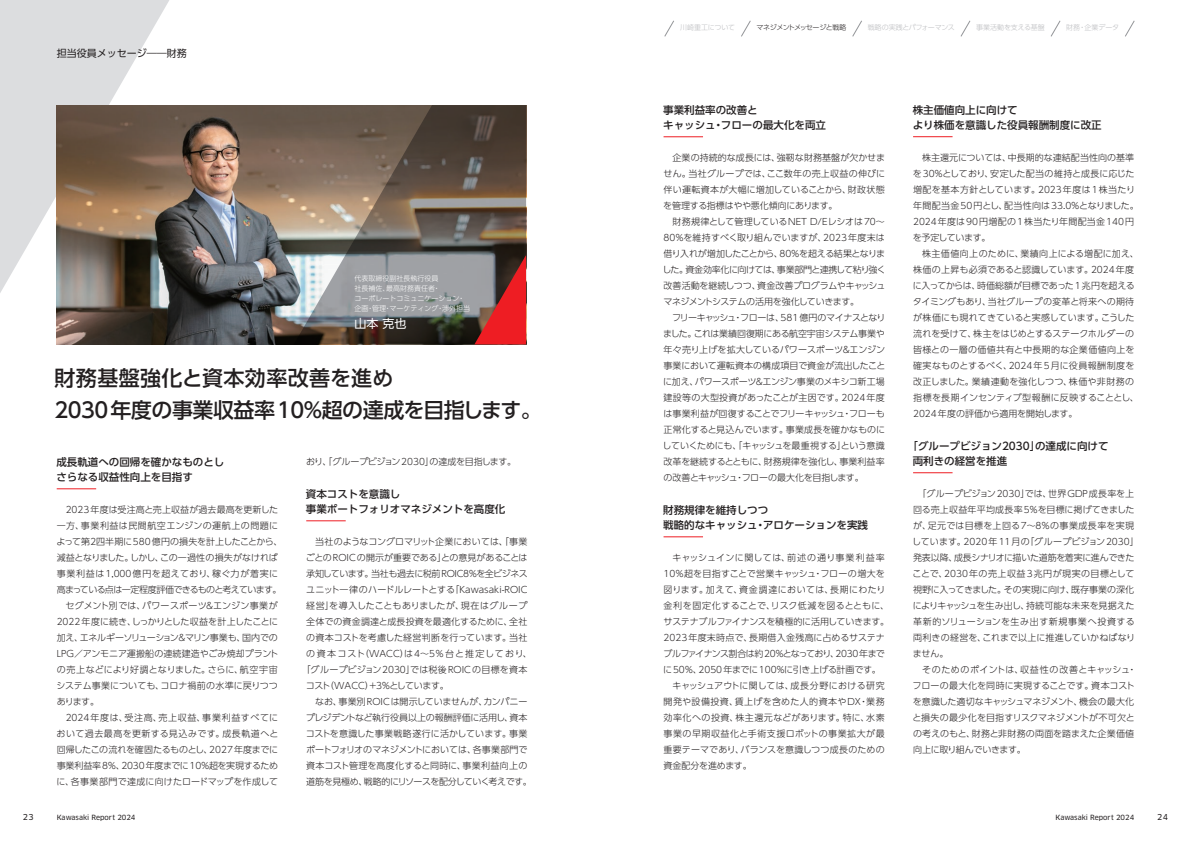
<style>
.page{position:relative;width:1191px;height:842px;background:#fff}
.page>*{position:absolute;margin:0;border:0;box-sizing:border-box;transform-origin:0 0}
.t1{font:500 21px/32px "UD Shin Go Pro";letter-spacing:-.02em;color:#231f20}
.t2{font:12px "UD Shin Go Pro";color:#fff}
.t3{font:500 10.5px/15px "UD Shin Go Pro";color:#231f20}
.t4{font:10px "UD Shin Go Pro";color:#231f20}
.t5{font:300 9px/16px "UD Shin Go Pro";color:#231f20}
.t6{font:300 9px "UD Shin Go Pro";letter-spacing:.02em;color:#231f20}
.t7{font:300 9px "UD Shin Go Pro";letter-spacing:-.045em;color:#231f20}
.t8{font:300 9px "UD Shin Go Pro";letter-spacing:.06em;color:#231f20}
.t9{font:300 9px "UD Shin Go Pro";letter-spacing:.03em;color:#231f20}
.t10{font:300 9px "UD Shin Go Pro";letter-spacing:.05em;color:#231f20}
.t11{font:300 9px "UD Shin Go Pro";letter-spacing:.055em;color:#231f20}
.t12{font:300 9px "UD Shin Go Pro";letter-spacing:.045em;color:#231f20}
.t13{font:300 9px "UD Shin Go Pro";letter-spacing:-.025em;color:#231f20}
.t14{font:300 9px "UD Shin Go Pro";letter-spacing:-.065em;color:#231f20}
.t15{font:300 9px "UD Shin Go Pro";letter-spacing:-.075em;color:#231f20}
.t16{font:300 9px "UD Shin Go Pro";letter-spacing:-.035em;color:#231f20}
.t17{font:300 9px "UD Shin Go Pro";letter-spacing:-.02em;color:#231f20}
.t18{font:300 9px "UD Shin Go Pro";letter-spacing:-.03em;color:#231f20}
.t19{font:300 9px "UD Shin Go Pro";letter-spacing:.105em;color:#231f20}
.t20{font:300 9px "UD Shin Go Pro";letter-spacing:.04em;color:#231f20}
.t21{font:300 9px "UD Shin Go Pro";letter-spacing:.025em;color:#231f20}
.t22{font:300 9px "UD Shin Go Pro";letter-spacing:.075em;color:#231f20}
.t23{font:8px "Clan Pro News";color:#231f20}
.t24{font:300 7px/10px "UD Shin Go Pro";color:#fff}
.t25{font:7px "Clan Pro News";color:#231f20}
.t26{font:300 7px "UD Shin Go Pro";letter-spacing:-.02em;color:#bcbdc0}
.t27{font:300 7px "UD Shin Go Pro";letter-spacing:-.065em;color:#231f20}
.t28{font:300 7px "UD Shin Go Pro";letter-spacing:-.055em;color:#bcbdc0}
</style>
<div class="page">
<svg style="left:0;top:0;width:169px;height:293px;fill:#dcdddf"></svg>
<hr style="left:57px;top:488px;width:39px;height:1px;background:#ee1d23">
<hr style="left:306px;top:520px;width:40px;height:1px;background:#ee1d23">
<hr style="left:913px;top:136px;width:39px;height:1px;background:#ee1d23">
<hr style="left:913px;top:472px;width:39px;height:1px;background:#ee1d23">
<hr style="left:663px;top:136px;width:40px;height:1px;background:#ee1d23">
<hr style="left:663px;top:536px;width:40px;height:1px;background:#ee1d23">
<img style="left:57px;top:105px;width:237px;height:239px">
<svg style="left:294px;top:105px;width:232px;height:239px;background:#746b63"></svg>
<svg style="left:474px;top:256px;width:52px;height:88px;background:#ab4143"></svg>
<svg style="left:664px;top:21px;width:10px;height:16px"></svg>
<svg style="left:741px;top:21px;width:9px;height:16px"></svg>
<svg style="left:852px;top:21px;width:10px;height:16px"></svg>
<svg style="left:960px;top:21px;width:10px;height:16px"></svg>
<svg style="left:1051px;top:21px;width:9px;height:16px"></svg>
<svg style="left:1125px;top:21px;width:9px;height:16px"></svg>
<p class="t4" style="left:57px;top:45px;width:132px">担当役員メッセージ――財務</p>
<p class="t24" style="left:354px;top:273px;width:117px">代表取締役副社長執行役員<br>社長補佐、最高財務責任者・<br>コーポレートコミュニケーション・企画・管理・マーケティング・渉外担当</p>
<h2 class="t2" style="left:354px;top:314px;width:53px">山本 克也</h2>
<h1 class="t1" style="left:54px;top:361px;width:489px">財務基盤強化と資本効率改善を進め<br>2030年度の事業収益率10％超の達成を目指します。</h1>
<p class="t3" style="left:56px;top:454px;width:169px">成長軌道への回帰を確かなものとしさらなる収益性向上を目指す</p>
<p class="t5" style="left:66px;top:501px;width:214px">2023年度は受注高と売上収益が過去最高を更新した</p>
<p class="t8" style="left:57px;top:518px;width:223px">一方、事業利益は民間航空エンジンの運航上の問題に</p>
<p class="t5" style="left:56px;top:533px;width:227px">よって第２四半期に580億円の損失を計上したことから、</p>
<p class="t5" style="left:57px;top:549px;width:223px">減益となりました。しかし、この一過性の損失がなければ</p>
<p class="t8" style="left:57px;top:566px;width:223px">事業利益は1,000億円を超えており、稼ぐ力が着実に</p>
<p class="t15" style="left:57px;top:582px;width:226px">高まっている点は一定程度評価できるものと考えています。</p>
<p class="t9" style="left:65px;top:598px;width:214px">セグメント別では、パワースポーツ＆エンジン事業が</p>
<p class="t5" style="left:57px;top:613px;width:223px">2022年度に続き、しっかりとした収益を計上したことに</p>
<p class="t16" style="left:57px;top:630px;width:223px">加え、エネルギーソリューション＆マリン事業も、国内での</p>
<p class="t5" style="left:57px;top:645px;width:223px">LPG／アンモニア運搬船の連続建造やごみ焼却プラント</p>
<p class="t5" style="left:57px;top:661px;width:223px">の売上などにより好調となりました。さらに、航空宇宙</p>
<p class="t5" style="left:56px;top:677px;width:223px">システム事業についても、コロナ禍前の水準に戻りつつ</p>
<p class="t5" style="left:57px;top:693px;width:44px">あります。</p>
<p class="t22" style="left:66px;top:710px;width:214px">2024年度は、受注高、売上収益、事業利益すべてに</p>
<p class="t10" style="left:57px;top:726px;width:223px">おいて過去最高を更新する見込みです。成長軌道へと</p>
<p class="t13" style="left:57px;top:742px;width:223px">回帰したこの流れを確固たるものとし、2027 年度までに</p>
<p class="t5" style="left:57px;top:757px;width:223px">事業利益率8％、2030年度までに10％超を実現するため</p>
<p class="t6" style="left:56px;top:774px;width:223px">に、各事業部門で達成に向けたロードマップを作成して</p>
<p class="t17" style="left:306px;top:454px;width:211px">おり、「グループビジョン2030」の達成を目指します。</p>
<p class="t3" style="left:306px;top:486px;width:201px">資本コストを意識し<br>事業ポートフォリオマネジメントを高度化</p>
<p class="t5" style="left:315px;top:533px;width:214px">当社のようなコングロマリット企業においては、「事業</p>
<p class="t5" style="left:306px;top:549px;width:223px">ごとのROICの開示が重要である」との意見があることは</p>
<p class="t7" style="left:306px;top:566px;width:223px">承知しています。当社も過去に税前ROIC8％を全ビジネス</p>
<p class="t5" style="left:306px;top:581px;width:223px">ユニット一律のハードルレートとする「Kawasaki-ROIC</p>
<p class="t12" style="left:306px;top:598px;width:223px">経営」を導入したこともありましたが、現在はグループ</p>
<p class="t5" style="left:306px;top:613px;width:223px">全体での資金調達と成長投資を最適化するために、全社</p>
<p class="t5" style="left:306px;top:629px;width:223px">の資本コストを考慮した経営判断を行っています。当社</p>
<p class="t19" style="left:306px;top:646px;width:227px">の資本コスト（WACC）は4～5％台と推定しており、</p>
<p class="t5" style="left:302px;top:661px;width:227px">「グループビジョン2030」では税後ROICの目標を資本</p>
<p class="t7" style="left:306px;top:678px;width:145px">コスト（WACC）+3％としています。</p>
<p class="t5" style="left:315px;top:693px;width:214px">なお、事業別ROICは開示していませんが、カンパニー</p>
<p class="t5" style="left:306px;top:709px;width:223px">プレジデントなど執行役員以上の報酬評価に活用し、資本</p>
<p class="t5" style="left:306px;top:725px;width:223px">コストを意識した事業戦略遂行に活かしています。事業</p>
<p class="t5" style="left:306px;top:741px;width:223px">ポートフォリオのマネジメントにおいては、各事業部門で</p>
<p class="t21" style="left:306px;top:758px;width:223px">資本コスト管理を高度化すると同時に、事業利益向上の</p>
<p class="t7" style="left:306px;top:774px;width:227px">道筋を見極め、戦略的にリソースを配分していく考えです。</p>
<p class="t26" style="left:680px;top:22px;width:57px">川崎重工について</p>
<p class="t27" style="left:756px;top:22px;width:91px">マネジメントメッセージと戦略</p>
<p class="t28" style="left:868px;top:22px;width:89px">戦略の実践とパフォーマンス</p>
<p class="t26" style="left:976px;top:22px;width:70px">事業活動を支える基盤</p>
<p class="t26" style="left:1066px;top:22px;width:54px">財務・企業データ</p>
<p class="t3" style="left:663px;top:102px;width:164px">事業利益率の改善と<br>キャッシュ・フローの最大化を両立</p>
<p class="t5" style="left:663px;top:149px;width:223px;text-align:justify;text-indent:9px">企業の持続的な成長には、強靭な財務基盤が欠かせません。当社グループでは、ここ数年の売上収益の伸びに伴い運転資本が大幅に増加していることから、財政状態を管理する指標はやや悪化傾向にあります。</p>
<p class="t5" style="left:662px;top:213px;width:225px;text-align:justify;text-indent:10px">財務規律として管理しているNET D/Eレシオは70～80％を維持すべく取り組んでいますが、2023年度末は借り入れが増加したことから、80％を超える結果となりました。資金効率化に向けては、事業部門と連携して粘り強く改善活動を継続しつつ、資金改善プログラムやキャッシュマネジメントシステムの活用を強化していきます。</p>
<p class="t5" style="left:662px;top:309px;width:224px;text-align:justify;text-indent:10px">フリーキャッシュ・フローは、581 億円のマイナスとなりました。これは業績回復期にある航空宇宙システム事業や年々売り上げを拡大しているパワースポーツ＆エンジン事業において運転資本の構成項目で資金が流出したことに加え、パワースポーツ＆エンジン事業のメキシコ新工場建設等の大型投資があったことが主因です。2024年度は事業利益が回復することでフリーキャッシュ・フローも正常化すると見込んでいます。事業成長を確かなものにしていくためにも、「キャッシュを最重視する」という意識改革を継続するとともに、財務規律を強化し、事業利益率の改善とキャッシュ・フローの最大化を目指します。</p>
<p class="t3" style="left:663px;top:502px;width:206px">財務規律を維持しつつ<br>戦略的なキャッシュ・アロケーションを実践</p>
<p class="t12" style="left:672px;top:550px;width:214px">キャッシュインに関しては、前述の通り事業利益率</p>
<p class="t6" style="left:663px;top:566px;width:223px">10％超を目指すことで営業キャッシュ・フローの増大を</p>
<p class="t20" style="left:663px;top:582px;width:223px">図ります。加えて、資金調達においては、長期にわたり</p>
<p class="t9" style="left:663px;top:598px;width:227px">金利を固定化することで、リスク低減を図るとともに、</p>
<p class="t18" style="left:663px;top:614px;width:227px">サステナブルファイナンスを積極的に活用していきます。</p>
<p class="t5" style="left:663px;top:629px;width:223px">2023年度末時点で、長期借入金残高に占めるサステナ</p>
<p class="t14" style="left:663px;top:646px;width:223px">ブルファイナンス割合は約 20％となっており、2030 年まで</p>
<p class="t5" style="left:663px;top:661px;width:219px">に50％、2050年までに100％に引き上げる計画です。</p>
<p class="t6" style="left:672px;top:678px;width:214px">キャッシュアウトに関しては、成長分野における研究</p>
<p class="t10" style="left:663px;top:694px;width:223px">開発や設備投資、賃上げを含めた人的資本やDX・業務</p>
<p class="t11" style="left:663px;top:710px;width:223px">効率化への投資、株主還元などがあります。特に、水素</p>
<p class="t11" style="left:663px;top:726px;width:223px">事業の早期収益化と手術支援ロボットの事業拡大が最</p>
<p class="t5" style="left:663px;top:741px;width:223px">重要テーマであり、バランスを意識しつつ成長のための</p>
<p class="t13" style="left:663px;top:758px;width:90px">資金配分を進めます。</p>
<p class="t3" style="left:912px;top:102px;width:190px">株主価値向上に向けて<br>より株価を意識した役員報酬制度に改正</p>
<p class="t5" style="left:913px;top:149px;width:227px;text-indent:9px">株主還元については、中長期的な連結配当性向の基準を30％としており、安定した配当の維持と成長に応じた増配を基本方針としています。2023年度は1株当たり年間配当金50円とし、配当性向は33.0％となりました。<br>2024年度は90円増配の1株当たり年間配当金140円を予定しています。</p>
<p class="t5" style="left:912px;top:245px;width:227px;text-indent:9px">株主価値向上のために、業績向上による増配に加え、株価の上昇も必須であると認識しています。2024年度に入ってからは、時価総額が目標であった1兆円を超えるタイミングもあり、当社グループの変革と将来への期待が株価にも現れてきていると実感しています。こうした流れを受けて、株主をはじめとするステークホルダーの皆様との一層の価値共有と中長期的な企業価値向上を確実なものとするべく、2024年5月に役員報酬制度を改正しました。業績連動を強化しつつ、株価や非財務の指標を長期インセンティブ型報酬に反映することとし、<br>2024年度の評価から適用を開始します。</p>
<p class="t3" style="left:912px;top:438px;width:197px;text-indent:-5px">「グループビジョン2030」の達成に向けて両利きの経営を推進</p>
<p class="t5" style="left:912px;top:485px;width:228px;text-indent:6px">「グループビジョン2030」では、世界GDP成長率を上回る売上収益年平均成長率5％を目標に掲げてきましたが、足元では目標を上回る7～8％の事業成長率を実現しています。2020年11月の「グループビジョン2030」発表以降、成長シナリオに描いた道筋を着実に進んできたことで、2030年の売上収益3兆円が現実の目標として視野に入ってきました。その実現に向け、既存事業の深化によりキャッシュを生み出し、持続可能な未来を見据えた革新的ソリューションを生み出す新規事業へ投資する両利きの経営を、これまで以上に推進していかねばなりません。</p>
<p class="t5" style="left:912px;top:661px;width:225px;text-indent:10px">そのためのポイントは、収益性の改善とキャッシュ・フローの最大化を同時に実現することです。資本コストを意識した適切なキャッシュマネジメント、機会の最大化と損失の最少化を目指すリスクマネジメントが不可欠との考えのもと、財務と非財務の両面を踏まえた企業価値向上に取り組んでいきます。</p>
<p class="t23" style="left:23px;top:812px;width:12px">23</p>
<p class="t25" style="left:57px;top:813px;width:80px">Kawasaki Report 2024</p>
<p class="t25" style="left:1055px;top:813px;width:80px">Kawasaki Report 2024</p>
<p class="t23" style="left:1157px;top:812px;width:12px">24</p>
</div>
